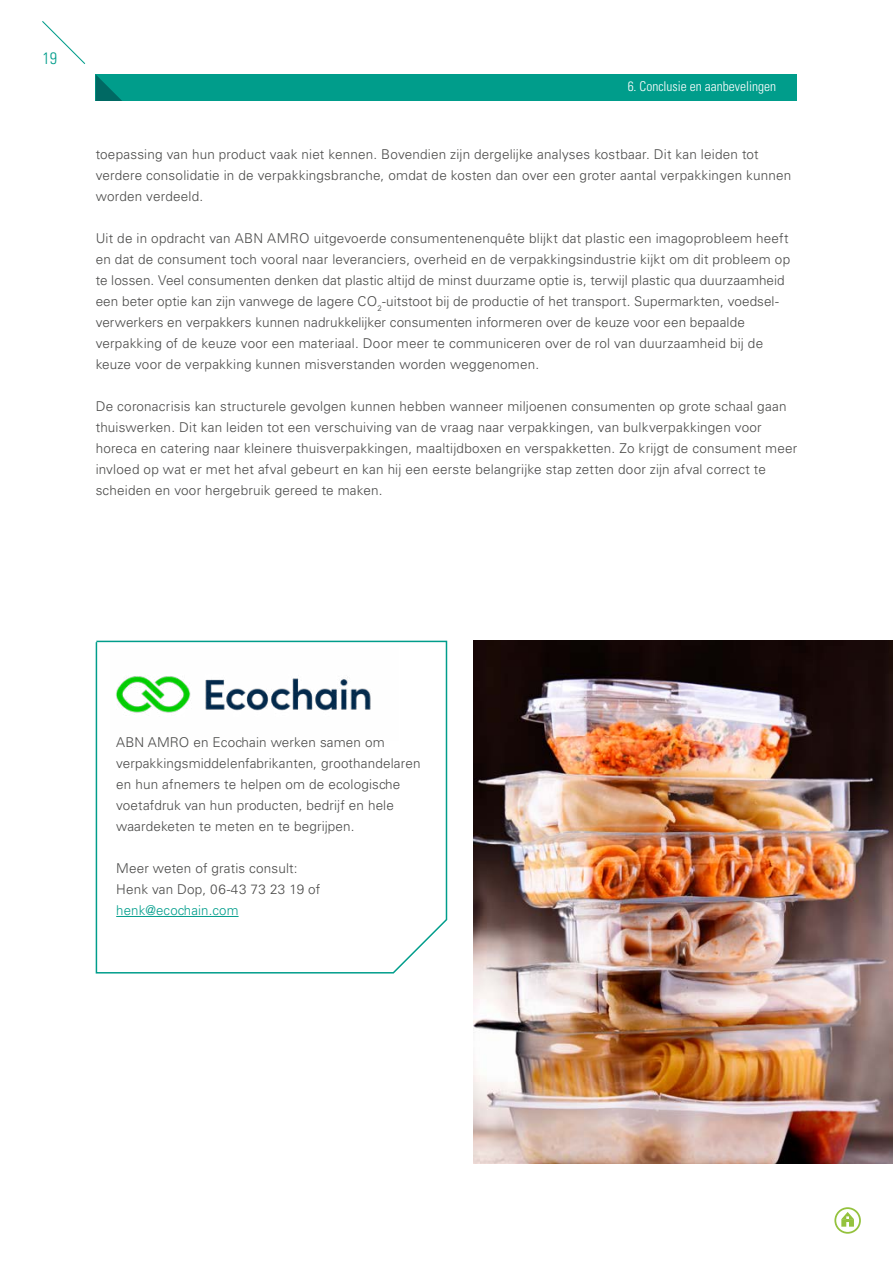
<style>
.page{position:relative;width:893px;height:1263px;background:#fff}
.page>*{position:absolute;margin:0;border:0;box-sizing:border-box;transform-origin:0 0}
.t1{font:300 condensed 16.5px "Univers LT Std";color:#009d8b}
.t2{font:300 13.5px/21px "Univers LT Std";letter-spacing:.01em;color:#4a4a49}
.t3{font:300 condensed 13.5px "Univers LT Std";color:#fff}
.t4{font:300 13.5px "Univers LT Std";letter-spacing:.01em;color:#009d8b}
</style>
<div class="page">
<div style="left:96px;top:74px;width:701px;height:27px;background:#009d8b"></div>
<svg style="left:96px;top:75px;width:26px;height:26px"></svg>
<svg style="left:42px;top:21px;width:44px;height:43px"></svg>
<img style="left:474px;top:641px;width:419px;height:523px">
<svg style="left:841px;top:1212px;width:13px;height:15px"></svg>
<div style="left:834px;top:1207px;width:27px;height:27px;border:2px solid #94c23d;border-radius:50%"></div>
<svg style="left:95px;top:640px;width:353px;height:334px"></svg>
<p class="t1" style="left:42px;top:48px;width:16px">19</p>
<p class="t3" style="left:628px;top:78px;width:150px">6. Conclusie en aanbevelingen</p>
<p class="t2" style="left:96px;top:144px;width:697px">toepassing van hun product vaak niet kennen. Bovendien zijn dergelijke analyses kostbaar. Dit kan leiden tot verdere consolidatie in de verpakkingsbranche, omdat de kosten dan over een groter aantal verpakkingen kunnen worden verdeeld.</p>
<p class="t2" style="left:96px;top:228px;width:696px">Uit de in opdracht van ABN AMRO uitgevoerde consumentenenquête blijkt dat plastic een imagoprobleem heeft en dat de consument toch vooral naar leveranciers, overheid en de verpakkingsindustrie kijkt om dit probleem op te lossen. Veel consumenten denken dat plastic altijd de minst duurzame optie is, terwijl plastic qua duurzaamheid een beter optie kan zijn vanwege de lagere CO<sub>2</sub>-uitstoot bij de productie of het transport. Supermarkten, voedsel&shy;verwerkers en verpakkers kunnen nadrukkelijker consumenten informeren over de keuze voor een bepaalde verpakking of de keuze voor een materiaal. Door meer te communiceren over de rol van duurzaamheid bij de keuze voor de verpakking kunnen misverstanden worden weggenomen.</p>
<p class="t2" style="left:96px;top:396px;width:703px">De coronacrisis kan structurele gevolgen kunnen hebben wanneer miljoenen consumenten op grote schaal gaan thuiswerken. Dit kan leiden tot een verschuiving van de vraag naar verpakkingen, van bulkverpakkingen voor horeca en catering naar kleinere thuisverpakkingen, maaltijdboxen en verspakketten. Zo krijgt de consument meer invloed op wat er met het afval gebeurt en kan hij een eerste belangrijke stap zetten door zijn afval correct te scheiden en voor hergebruik gereed te maken.</p>
<p class="t2" style="left:116px;top:732px;width:306px">ABN AMRO en Ecochain werken samen om verpakkingsmiddelenfabrikanten, groothandelaren en hun afnemers te helpen om de ecologische voetafdruk van hun producten, bedrijf en hele waardeketen te meten en te begrijpen.</p>
<p class="t2" style="left:116px;top:858px;width:206px">Meer weten of gratis consult:<br>Henk van Dop, 06-43 73 23 19 of</p>
<p class="t4" style="left:116px;top:902px;width:124px">henk@ecochain.com</p>
</div>
